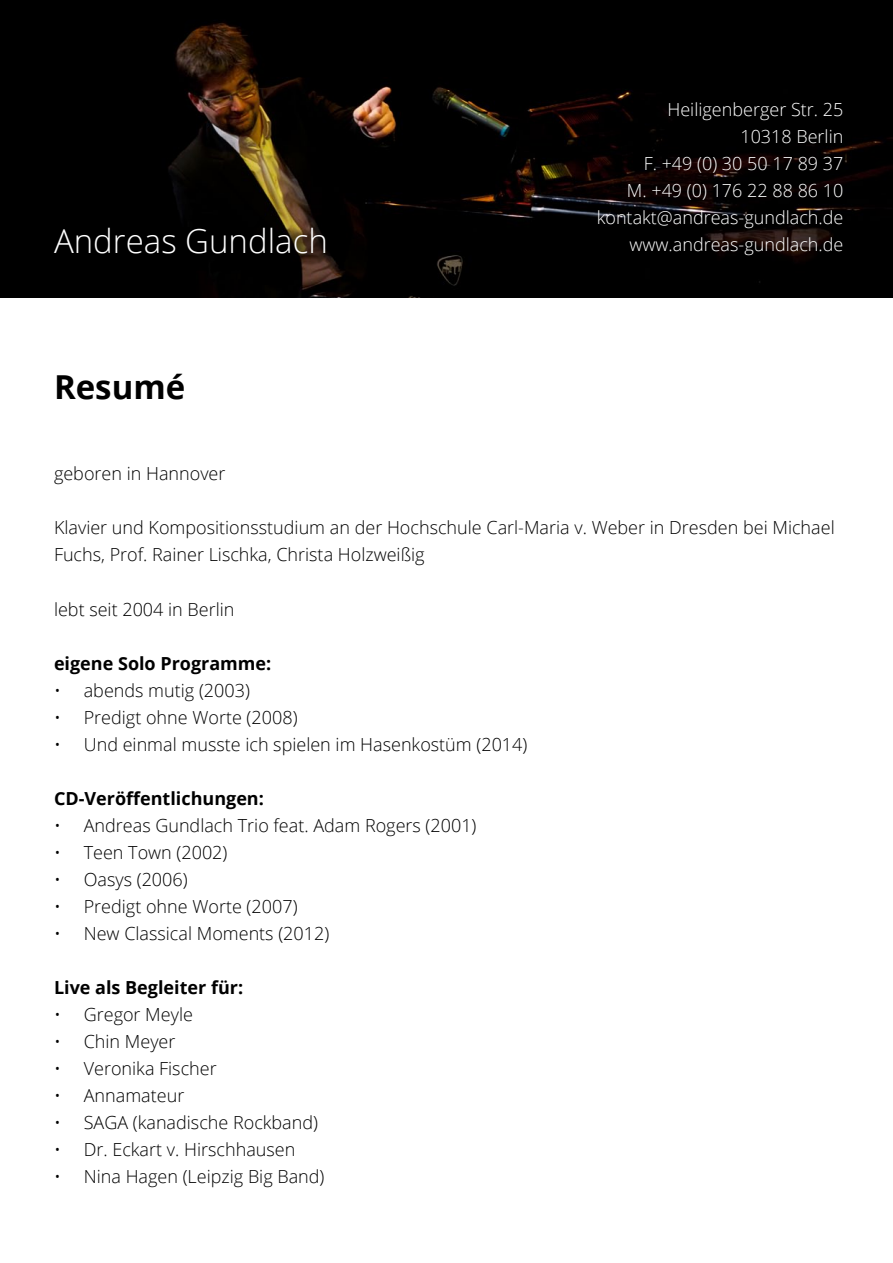
<style>
.page{position:relative;width:893px;height:1263px;background:#fff}
.page>*{position:absolute;margin:0;border:0;box-sizing:border-box;transform-origin:0 0}
.t1{font:300 33px "Open Sans";color:#fff}
.t2{font:700 33px "Open Sans";color:#000}
.t3{font:300 18px/27px "Open Sans";color:#000}
.t4{font:300 18px/27px "Open Sans";color:#fff;text-align:right}
.t5{font:700 18px "Open Sans";color:#000}
</style>
<div class="page">
<img style="left:0;top:0;width:893px;height:298px">
<div style="left:45px;top:219px;width:298px;height:52px;background:#000"></div>
<p class="t4" style="left:597px;top:95px;width:248px">Heiligenberger Str. 25<br>10318 Berlin<br>F. +49 (0) 30 50 17 89 37<br>M. +49 (0) 176 22 88 86 10 kontakt@andreas-gundlach.de</p>
<h1 class="t1" style="left:54px;top:218px;width:275px">Andreas Gundlach</h1>
<p class="t4" style="left:629px;top:230px;width:215px">www.andreas-gundlach.de</p>
<h1 class="t2" style="left:54px;top:364px;width:133px">Resumé</h1>
<p class="t3" style="left:54px;top:460px;width:173px">geboren in Hannover</p>
<p class="t3" style="left:54px;top:514px;width:782px">Klavier und Kompositionsstudium an der Hochschule Carl-Maria v. Weber in Dresden bei Michael<br>Fuchs, Prof. Rainer Lischka, Christa Holzweißig</p>
<p class="t3" style="left:54px;top:595px;width:182px">lebt seit 2004 in Berlin</p>
<p class="t5" style="left:54px;top:650px;width:219px">eigene Solo Programme:</p>
<p class="t3" style="left:54px;top:676px;width:197px">• abends mutig (2003)</p>
<p class="t3" style="left:54px;top:703px;width:245px">• Predigt ohne Worte (2008)</p>
<p class="t3" style="left:54px;top:730px;width:475px">• Und einmal musste ich spielen im Hasenkostüm (2014)</p>
<p class="t5" style="left:54px;top:785px;width:211px">CD-Veröffentlichungen:</p>
<p class="t3" style="left:54px;top:811px;width:424px">• Andreas Gundlach Trio feat. Adam Rogers (2001)</p>
<p class="t3" style="left:54px;top:838px;width:175px">• Teen Town (2002)</p>
<p class="t3" style="left:54px;top:865px;width:135px">• Oasys (2006)</p>
<p class="t3" style="left:54px;top:892px;width:245px">• Predigt ohne Worte (2007)</p>
<p class="t3" style="left:54px;top:919px;width:277px">• New Classical Moments (2012)</p>
<p class="t5" style="left:54px;top:974px;width:191px">Live als Begleiter für:</p>
<p class="t3" style="left:54px;top:1000px;width:140px">• Gregor Meyle</p>
<p class="t3" style="left:54px;top:1027px;width:123px">• Chin Meyer</p>
<p class="t3" style="left:54px;top:1054px;width:164px">• Veronika Fischer</p>
<p class="t3" style="left:54px;top:1081px;width:132px">• Annamateur</p>
<p class="t3" style="left:54px;top:1108px;width:266px">• SAGA (kanadische Rockband)</p>
<p class="t3" style="left:54px;top:1135px;width:243px">• Dr. Eckart v. Hirschhausen</p>
<p class="t3" style="left:54px;top:1162px;width:272px">• Nina Hagen (Leipzig Big Band)</p>
</div>
